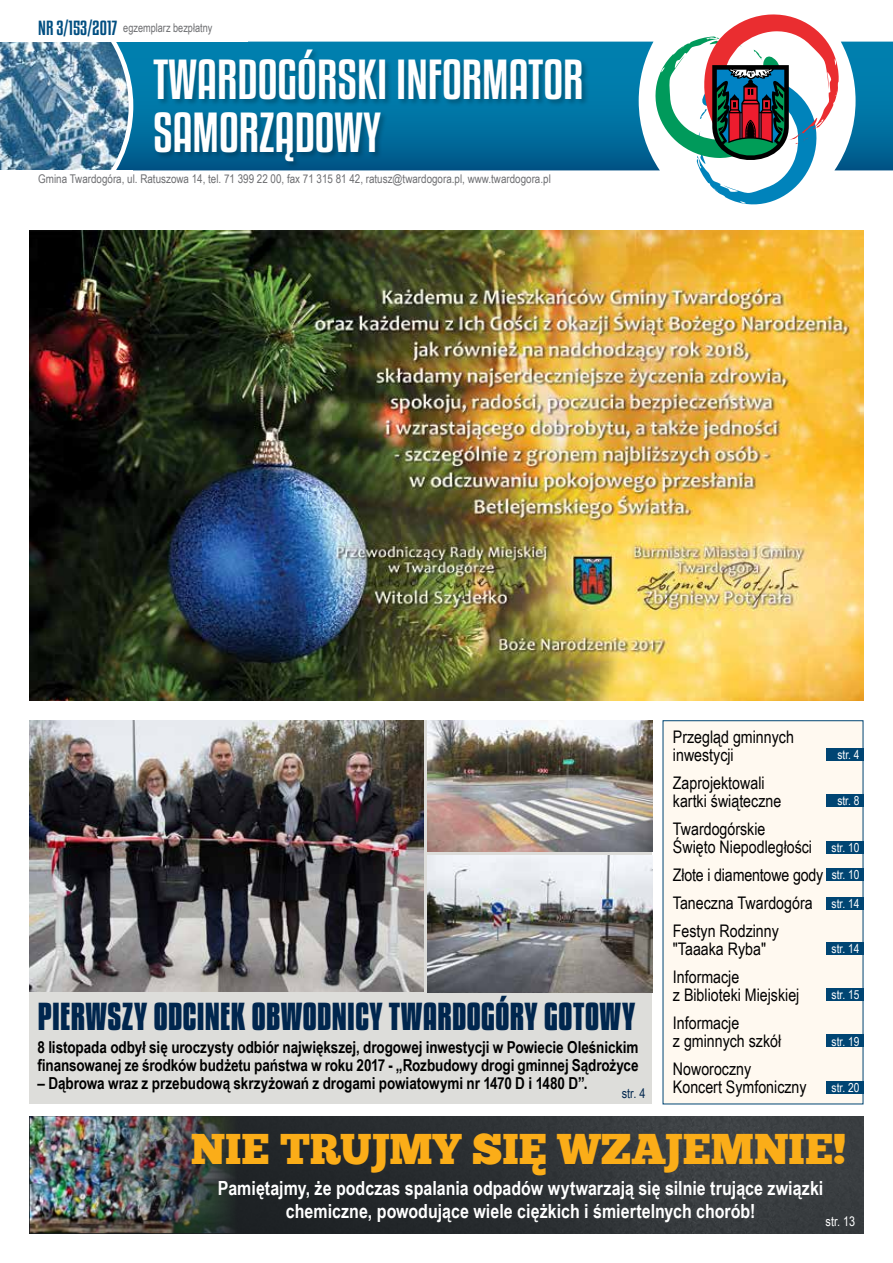
<style>
.page{position:relative;width:893px;height:1263px;background:#fff}
.page>*{position:absolute;margin:0;border:0;box-sizing:border-box;transform-origin:0 0}
.t1{font:49.5px/52.7px "Kenyan Coffee Rg";color:#fff}
.t2{font:42.75px "Chunk Five Ex";letter-spacing:-.01em;color:#fbad18}
.t3{font:700 34.2px "Kenyan Coffee Rg";letter-spacing:-.005em;color:#00264e}
.t4{font:700 19.5px/22.5px "Arial Narrow";color:#fff;text-align:center}
.t5{font:17.4px/27.9px "Arial Narrow";color:#000}
.t6{font:700 16.5px/18px "Arial Narrow";letter-spacing:-.005em;color:#000}
.t7{font:13.2px "Arial Narrow";color:#fff}
.t8{font:13.2px "Arial Narrow";color:#00264e}
.t9{font:12.45px "Arial Narrow";color:#fff}
.t10{font:12px "Arial Narrow";color:#6d6e71}
.t11{font:12px "Arial Narrow";color:#6d6e71;scale:.93 1}
.s1{font-family:"Kenyan Coffee Rg";font-size:18px;color:#004e81}
</style>
<div class="page">
<div style="left:30px;top:720px;width:622px;height:384px;background:#ddddda"></div>
<div style="left:663px;top:720px;width:200px;height:384px;background:#fff9f0"></div>
<img style="left:30px;top:720px;width:393px;height:272px">
<img style="left:427px;top:720px;width:225px;height:132px">
<img style="left:427px;top:856px;width:225px;height:136px">
<img style="left:30px;top:230px;width:833px;height:471px">
<img style="left:240px;top:1116px;width:623px;height:117px">
<img style="left:30px;top:1116px;width:210px;height:117px">
<div style="left:826px;top:794px;width:37px;height:13px;background:#004573"></div>
<div style="left:826px;top:868px;width:37px;height:13px;background:#004573"></div>
<div style="left:826px;top:897px;width:37px;height:13px;background:#004573"></div>
<div style="left:826px;top:841px;width:37px;height:13px;background:#004573"></div>
<div style="left:826px;top:748px;width:37px;height:13px;background:#004573"></div>
<div style="left:826px;top:942px;width:37px;height:13px;background:#004573"></div>
<div style="left:826px;top:988px;width:37px;height:13px;background:#004573"></div>
<div style="left:826px;top:1035px;width:37px;height:12px;background:#004573"></div>
<div style="left:826px;top:1081px;width:37px;height:12px;background:#004573"></div>
<svg style="left:133px;top:42px;width:760px;height:128px;background:#1a81ac"></svg>
<svg style="left:129px;top:42px;width:4px;height:128px"></svg>
<img style="left:0;top:42px;width:129px;height:128px">
<div style="left:152px;top:49px;width:438px;height:119px;background:#000;opacity:.25"></div>
<svg style="left:650px;top:14px;width:189px;height:191px"></svg>
<p class="t11" style="left:38px;top:19px;width:189px"><span class="s1">NR 3/153/2017</span> egzemplarz bezpłatny</p>
<h1 class="t1" style="left:153px;top:53px;width:432px">TWARDOGÓRSKI INFORMATOR<br>SAMORZĄDOWY</h1>
<p class="t10" style="left:38px;top:170px;width:514px">Gmina Twardogóra, ul. Ratuszowa 14, tel. 71 399 22 00, fax 71 315 81 42, ratusz@twardogora.pl, www.twardogora.pl</p>
<p class="t5" style="left:673px;top:727px;width:122px;line-height:18.1px">Przegląd gminnych inwestycji</p>
<p class="t5" style="left:673px;top:773px;width:110px;line-height:18.1px">Zaprojektowali kartki świąteczne</p>
<p class="t5" style="left:673px;top:819px;width:141px;line-height:18.1px">Twardogórskie<br>Święto Niepodległości</p>
<p class="t5" style="left:673px;top:860px;width:152px">Złote i diamentowe gody<br>Taneczna Twardogóra<br>Festyn Rodzinny</p>
<p class="t5" style="left:673px;top:934px;width:95px">"Taaaka Ryba"<br>Informacje</p>
<p class="t5" style="left:673px;top:980px;width:128px">z Biblioteki Miejskiej<br>Informacje</p>
<p class="t5" style="left:673px;top:1026px;width:110px">z gminnych szkół<br>Noworoczny</p>
<p class="t5" style="left:673px;top:1073px;width:135px">Koncert Symfoniczny</p>
<p class="t9" style="left:837px;top:745px;width:24px">str. 4</p>
<p class="t9" style="left:837px;top:791px;width:24px">str. 8</p>
<p class="t9" style="left:832px;top:838px;width:29px">str. 10</p>
<p class="t9" style="left:832px;top:866px;width:29px">str. 10</p>
<p class="t9" style="left:832px;top:894px;width:29px">str. 14</p>
<p class="t9" style="left:832px;top:940px;width:29px">str. 14</p>
<p class="t9" style="left:832px;top:986px;width:29px">str. 15</p>
<p class="t9" style="left:832px;top:1032px;width:29px">str. 19</p>
<p class="t9" style="left:832px;top:1078px;width:29px">str. 20</p>
<h3 class="t3" style="left:37px;top:996px;width:599px">PIERWSZY ODCINEK OBWODNICY TWARDOGÓRY GOTOWY</h3>
<p class="t6" style="left:37px;top:1037px;width:603px">8 listopada odbył się uroczysty odbiór największej, drogowej inwestycji w Powiecie Oleśnickim finansowanej ze środków budżetu państwa w roku 2017 - „Rozbudowy drogi gminnej Sądrożyce</p>
<p class="t6" style="left:37px;top:1073px;width:551px">– Dąbrowa wraz z przebudową skrzyżowań z drogami powiatowymi nr 1470 D i 1480 D”.</p>
<p class="t8" style="left:622px;top:1084px;width:25px">str. 4</p>
<h2 class="t2" style="left:191px;top:1117px;width:657px">NIE TRUJMY SIĘ WZAJEMNIE!</h2>
<p class="t4" style="left:218px;top:1176px;width:607px">Pamiętajmy, że podczas spalania odpadów wytwarzają się silnie trujące związki chemiczne, powodujące wiele ciężkich i śmiertelnych chorób!</p>
<p class="t7" style="left:826px;top:1211px;width:31px">str. 13</p>
</div>
